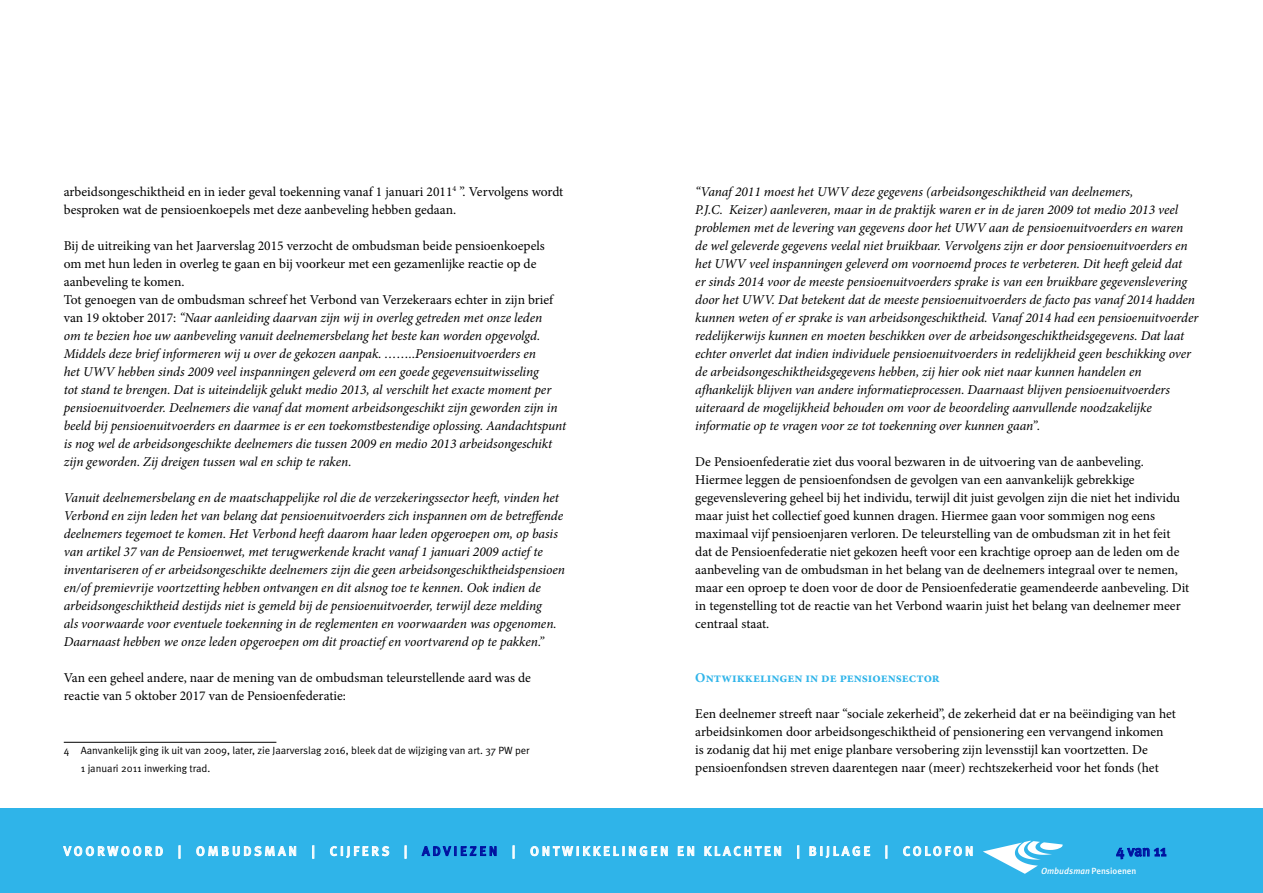
<style>
.page{position:relative;width:1263px;height:893px;background:#fff}
.page>*{position:absolute;margin:0;border:0;box-sizing:border-box;transform-origin:0 0}
.t1{font:500 15px "Meta";color:#00109f}
.t2{font:italic 13.5px/18px "Minion Pro";letter-spacing:-.005em;color:#000}
.t3{font:13.5px/18px "Minion Pro";color:#000}
.t4{font:700 13.5px "Minion Pro";color:#2fb4e9}
.t5{font:500 12.9px "Meta";letter-spacing:.23em;color:#fff}
.t6{font:10.5px/18px "Meta Normal";color:#000}
.t7{font:italic 500 9px "Meta";color:#fff}
.t8{font:500 9px "Meta";color:#fff}
.t9{font:500 8.85px "Meta";letter-spacing:.005em;color:#fff}
.s1{font-style:normal}
.s2{color:#00109f}
.s3{font-style:italic}
.s4{font-size:9px}
</style>
<div class="page">
<div style="left:0;top:808px;width:1263px;height:85px;background:#2fb4e9"></div>
<svg style="left:1116px;top:848px;width:50px;height:11px"></svg>
<svg style="left:983px;top:841px;width:80px;height:33px"></svg>
<svg style="left:63px;top:846px;width:100px;height:10px"></svg>
<svg style="left:179px;top:846px;width:1px;height:12px"></svg>
<svg style="left:196px;top:846px;width:100px;height:10px"></svg>
<svg style="left:312px;top:846px;width:2px;height:12px"></svg>
<svg style="left:330px;top:846px;width:59px;height:12px"></svg>
<svg style="left:405px;top:846px;width:1px;height:12px"></svg>
<svg style="left:422px;top:846px;width:74px;height:10px"></svg>
<svg style="left:513px;top:846px;width:1px;height:12px"></svg>
<svg style="left:530px;top:846px;width:138px;height:10px"></svg>
<svg style="left:678px;top:846px;width:16px;height:10px"></svg>
<svg style="left:704px;top:846px;width:77px;height:10px"></svg>
<svg style="left:797px;top:846px;width:2px;height:12px"></svg>
<svg style="left:809px;top:846px;width:61px;height:12px"></svg>
<svg style="left:886px;top:846px;width:1px;height:12px"></svg>
<svg style="left:903px;top:846px;width:69px;height:10px"></svg>
<hr style="left:64px;top:742px;width:212px;height:1px;background:#000">
<p class="t3" style="left:64px;top:182px;width:501px">arbeidsongeschiktheid en in ieder geval toekenning vanaf 1 januari 2011<sup>4</sup> ”. Vervolgens wordt besproken wat de pensioenkoepels met deze aanbeveling hebben gedaan.</p>
<p class="t2" style="left:64px;top:236px;width:504px"><span class="s1">Bij de uitreiking van het Jaarverslag 2015 verzocht de ombudsman beide pensioenkoepels<br>om met hun leden in overleg te gaan en bij voorkeur met een gezamenlijke reactie op de aanbeveling te komen.<br>Tot genoegen van de ombudsman schreef het Verbond van Verzekeraars echter in zijn brief van 19 oktober 2017:</span> “Naar aanleiding daarvan zijn wij in overleg getreden met onze leden<br>om te bezien hoe uw aanbeveling vanuit deelnemersbelang het beste kan worden opgevolgd.<br>Middels deze brief informeren wij u over de gekozen aanpak. ……..Pensioenuitvoerders en<br>het UWV hebben sinds 2009 veel inspanningen geleverd om een goede gegevensuitwisseling<br>tot stand te brengen. Dat is uiteindelijk gelukt medio 2013, al verschilt het exacte moment per pensioenuitvoerder. Deelnemers die vanaf dat moment arbeidsongeschikt zijn geworden zijn in beeld bij pensioenuitvoerders en daarmee is er een toekomstbestendige oplossing. Aandachtspunt is nog wel de arbeidsongeschikte deelnemers die tussen 2009 en medio 2013 arbeidsongeschikt zijn geworden. Zij dreigen tussen wal en schip te raken.</p>
<p class="t2" style="left:64px;top:488px;width:503px">Vanuit deelnemersbelang en de maatschappelijke rol die de verzekeringssector heeft, vinden het Verbond en zijn leden het van belang dat pensioenuitvoerders zich inspannen om de betreffende deelnemers tegemoet te komen. Het Verbond heeft daarom haar leden opgeroepen om, op basis van artikel 37 van de Pensioenwet, met terugwerkende kracht vanaf 1 januari 2009 actief te inventariseren of er arbeidsongeschikte deelnemers zijn die geen arbeidsongeschiktheidspensioen en/of premievrije voortzetting hebben ontvangen en dit alsnog toe te kennen. Ook indien de arbeidsongeschiktheid destijds niet is gemeld bij de pensioenuitvoerder, terwijl deze melding<br>als voorwaarde voor eventuele toekenning in de reglementen en voorwaarden was opgenomen.<br>Daarnaast hebben we onze leden opgeroepen om dit proactief en voortvarend op te pakken.”</p>
<p class="t3" style="left:64px;top:668px;width:469px">Van een geheel andere, naar de mening van de ombudsman teleurstellende aard was de reactie van 5 oktober 2017 van de Pensioenfederatie:</p>
<p class="t6" style="left:81px;top:742px;width:450px;text-indent:-17px">4 Aanvankelijk ging ik uit van 2009, later, zie Jaarverslag 2016, bleek dat de wijziging van art. 37 PW per<br>1 januari 2011 inwerking trad.</p>
<p class="t2" style="left:695px;top:182px;width:505px">“Vanaf 2011 moest het UWV deze gegevens (arbeidsongeschiktheid van deelnemers,<br>P.J.C. Keizer) aanleveren, maar in de praktijk waren er in de jaren 2009 tot medio 2013 veel problemen met de levering van gegevens door het UWV aan de pensioenuitvoerders en waren de wel geleverde gegevens veelal niet bruikbaar. Vervolgens zijn er door pensioenuitvoerders en het UWV veel inspanningen geleverd om voornoemd proces te verbeteren. Dit heeft geleid dat<br>er sinds 2014 voor de meeste pensioenuitvoerders sprake is van een bruikbare gegevenslevering door het UWV. Dat betekent dat de meeste pensioenuitvoerders de facto pas vanaf 2014 hadden kunnen weten of er sprake is van arbeidsongeschiktheid. Vanaf 2014 had een pensioenuitvoerder redelijkerwijs kunnen en moeten beschikken over de arbeidsongeschiktheidsgegevens. Dat laat echter onverlet dat indien individuele pensioenuitvoerders in redelijkheid geen beschikking over de arbeidsongeschiktheidsgegevens hebben, zij hier ook niet naar kunnen handelen en afhankelijk blijven van andere informatieprocessen. Daarnaast blijven pensioenuitvoerders uiteraard de mogelijkheid behouden om voor de beoordeling aanvullende noodzakelijke informatie op te vragen voor ze tot toekenning over kunnen gaan”.</p>
<p class="t3" style="left:695px;top:452px;width:496px">De Pensioenfederatie ziet dus vooral bezwaren in de uitvoering van de aanbeveling.<br>Hiermee leggen de pensioenfondsen de gevolgen van een aanvankelijk gebrekkige gegevenslevering geheel bij het individu, terwijl dit juist gevolgen zijn die niet het individu maar juist het collectief goed kunnen dragen. Hiermee gaan voor sommigen nog eens maximaal vijf pensioenjaren verloren. De teleurstelling van de ombudsman zit in het feit dat de Pensioenfederatie niet gekozen heeft voor een krachtige oproep aan de leden om de aanbeveling van de ombudsman in het belang van de deelnemers integraal over te nemen, maar een oproep te doen voor de door de Pensioenfederatie geamendeerde aanbeveling. Dit in tegenstelling tot de reactie van het Verbond waarin juist het belang van deelnemer meer centraal staat.</p>
<p class="t4" style="left:695px;top:668px;width:246px">Ontwikkelingen in de pensioensector</p>
<p class="t3" style="left:695px;top:704px;width:482px">Een deelnemer streeft naar “sociale zekerheid”, de zekerheid dat er na beëindiging van het arbeidsinkomen door arbeidsongeschiktheid of pensionering een vervangend inkomen<br>is zodanig dat hij met enige planbare versobering zijn levensstijl kan voortzetten. De pensioenfondsen streven daarentegen naar (meer) rechtszekerheid voor het fonds (het</p>
<p class="t5" style="left:64px;top:844px;width:911px">VOORWOORD | OMBUDSMAN | CIJFERS | <span class="s2">ADVIEZEN</span> | ONTWIKKELINGEN EN KLACHTEN | BIJLAGE | COLOFON</p>
<p class="t1" style="left:1116px;top:842px;width:52px">4 van 11</p>
<p class="t7" style="left:1039px;top:866px;width:51px">Ombudsman</p>
<p class="t9" style="left:1041px;top:866px;width:97px"><span class="s3">Ombudsman</span><span class="s4">P</span>Pensioenen</p>
<p class="t8" style="left:1095px;top:866px;width:42px">ensioenen</p>
</div>
